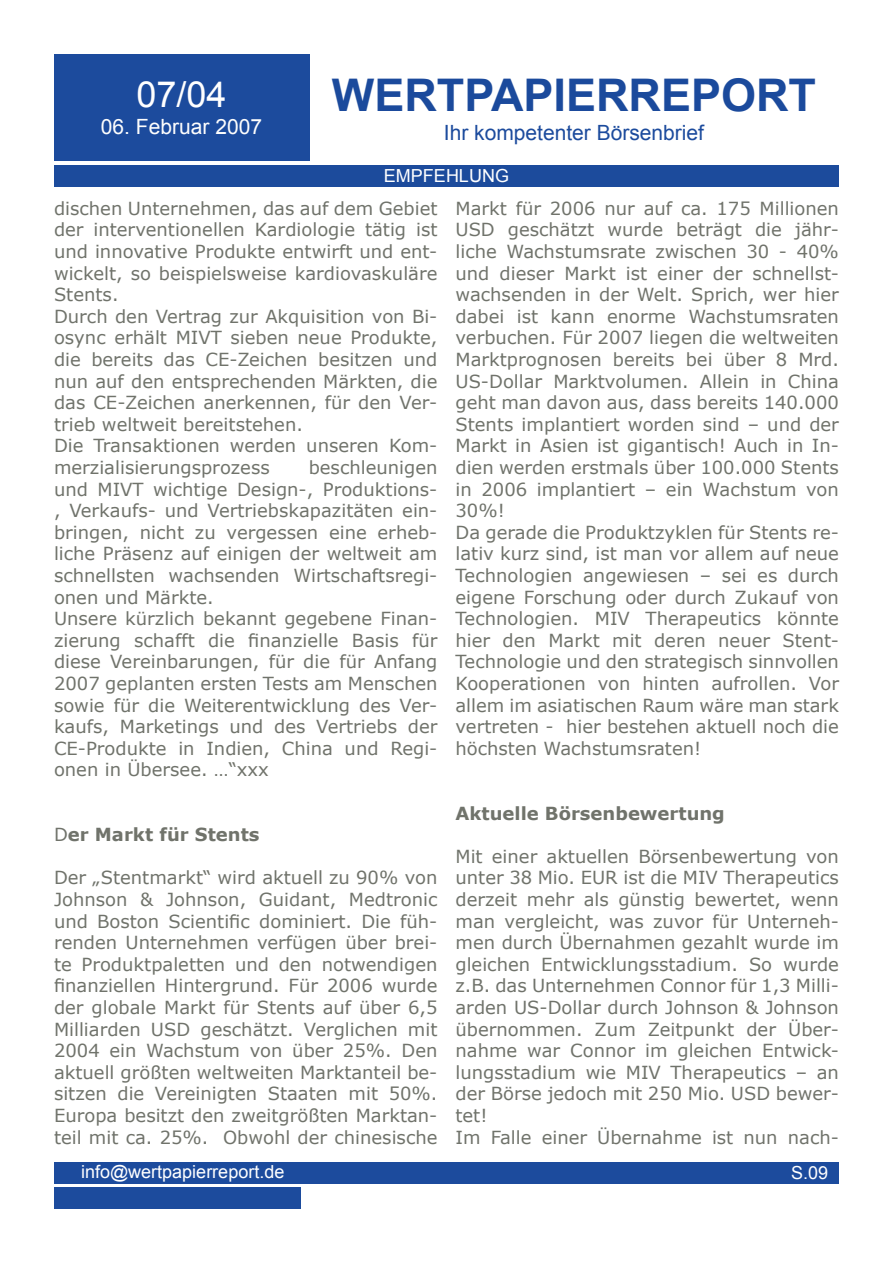
<style>
.page{position:relative;width:893px;height:1263px;background:#fff}
.page>*{position:absolute;margin:0;border:0;box-sizing:border-box;transform-origin:0 0}
.t1{font:700 45px "Arial";color:#1b4a9c}
.t2{font:36px "Arial";color:#fff}
.t3{font:21px "Arial";color:#1c4b9d}
.t4{font:21px "Arial";color:#fdfdfd}
.t5{font:18px/21.6px "Verdana";color:#70736b}
.t6{font:700 18px "Verdana";color:#70736b}
.t7{font:18px "Arial";color:#fff}
.s1{font-weight:400}
</style>
<div class="page">
<div style="left:54px;top:1187px;width:247px;height:22px;background:#1c4b9d"></div>
<div style="left:54px;top:165px;width:785px;height:22px;background:#1c4b9c"></div>
<div style="left:54px;top:54px;width:255px;height:107px;background:#1c4b9d"></div>
<div style="left:54px;top:1162px;width:785px;height:21px;background:#1c4b9d"></div>
<h2 class="t2" style="left:136px;top:70px;width:92px">07/04</h2>
<h1 class="t1" style="left:332px;top:66px;width:486px">WERTPAPIERREPORT</h1>
<p class="t3" style="left:444px;top:119px;width:262px">Ihr kompetenter Börsenbrief</p>
<p class="t4" style="left:101px;top:113px;width:163px">06. Februar 2007</p>
<p class="t7" style="left:384px;top:164px;width:127px">EMPFEHLUNG</p>
<p class="t5" style="left:54px;top:197px;width:385px">dischen Unternehmen, das auf dem Gebiet der interventionellen Kardiologie tätig ist und innovative Produkte entwirft und ent&shy;wickelt, so beispielsweise kardiovaskuläre Stents.<br>Durch den Vertrag zur Akquisition von Bi&shy;osync erhält MIVT sieben neue Produkte, die bereits das CE-Zeichen besitzen und nun auf den entsprechenden Märkten, die das CE-Zeichen anerkennen, für den Ver&shy;trieb weltweit bereitstehen.<br>Die Transaktionen werden unseren Kom&shy;merzialisierungsprozess</p>
<p class="t5" style="left:54px;top:456px;width:385px;text-indent:255px">beschleunigen und MIVT wichtige Design-, Produktions-, Verkaufs- und Vertriebskapazitäten ein&shy;bringen, nicht zu vergessen eine erheb&shy;liche Präsenz auf einigen der weltweit am schnellsten wachsenden Wirtschaftsregi&shy;onen und Märkte.<br>Unsere kürzlich bekannt gegebene Finan&shy;zierung schafft die finanzielle Basis für diese Vereinbarungen, für die für Anfang 2007 geplanten ersten Tests am Menschen sowie für die Weiterentwicklung des Ver&shy;kaufs, Marketings und des Vertriebs der CE-Produkte in Indien, China und Regi&shy;onen in Übersee. …“xxx</p>
<p class="t6" style="left:54px;top:823px;width:207px"><span class="s1">D</span>er Markt für Stents</p>
<p class="t5" style="left:54px;top:866px;width:385px;text-align:justify">Der „Stentmarkt“ wird aktuell zu 90% von Johnson &amp; Johnson, Guidant, Medtronic und Boston Scientific dominiert. Die füh&shy;renden Unternehmen verfügen über brei&shy;te Produktpaletten und den notwendigen finanziellen Hintergrund. Für 2006 wurde der globale Markt für Stents auf über 6,5<br>Milliarden USD geschätzt. Verglichen mit 2004 ein Wachstum von über 25%. Den aktuell größten weltweiten Marktanteil be&shy;sitzen die Vereinigten Staaten mit 50%.<br>Europa besitzt den zweitgrößten Marktan&shy;teil mit ca. 25%. Obwohl der chinesische</p>
<p class="t5" style="left:455px;top:197px;width:385px">Markt für 2006 nur auf ca. 175 Millionen USD geschätzt wurde beträgt die jähr&shy;liche Wachstumsrate zwischen 30 - 40% und dieser Markt ist einer der schnellst&shy;wachsenden in der Welt. Sprich, wer hier dabei ist kann enorme Wachstumsraten verbuchen. Für 2007 liegen die weltweiten Marktprognosen bereits bei über 8 Mrd.<br>US-Dollar Marktvolumen. Allein in China geht man davon aus, dass bereits 140.000<br>Stents implantiert worden sind – und der Markt in Asien ist gigantisch! Auch in In&shy;dien werden erstmals über 100.000 Stents in 2006 implantiert – ein Wachstum von 30%!<br>Da gerade die Produktzyklen für Stents re&shy;lativ kurz sind, ist man vor allem auf neue Technologien angewiesen – sei es durch eigene Forschung oder durch Zukauf von Technologien. MIV Therapeutics könnte hier den Markt mit deren neuer Stent-Technologie und den strategisch sinnvollen Kooperationen von hinten aufrollen. Vor allem im asiatischen Raum wäre man stark vertreten - hier bestehen aktuell noch die höchsten Wachstumsraten!</p>
<p class="t6" style="left:455px;top:801px;width:271px">Aktuelle Börsenbewertung</p>
<p class="t5" style="left:455px;top:845px;width:385px">Mit einer aktuellen Börsenbewertung von unter 38 Mio. EUR ist die MIV Therapeutics derzeit mehr als günstig bewertet, wenn man vergleicht, was zuvor für Unterneh&shy;men durch Übernahmen gezahlt wurde im gleichen Entwicklungsstadium. So wurde z.B. das Unternehmen Connor für 1,3 Milli&shy;arden US-Dollar durch Johnson &amp; Johnson übernommen. Zum Zeitpunkt der Über&shy;nahme war Connor im gleichen Entwick&shy;lungsstadium wie MIV Therapeutics – an der Börse jedoch mit 250 Mio. USD bewer&shy;tet!<br>Im Falle einer Übernahme ist nun nach-</p>
<p class="t7" style="left:81px;top:1160px;width:205px">info@wertpapierreport.de</p>
<p class="t7" style="left:791px;top:1161px;width:39px">S.09</p>
</div>
